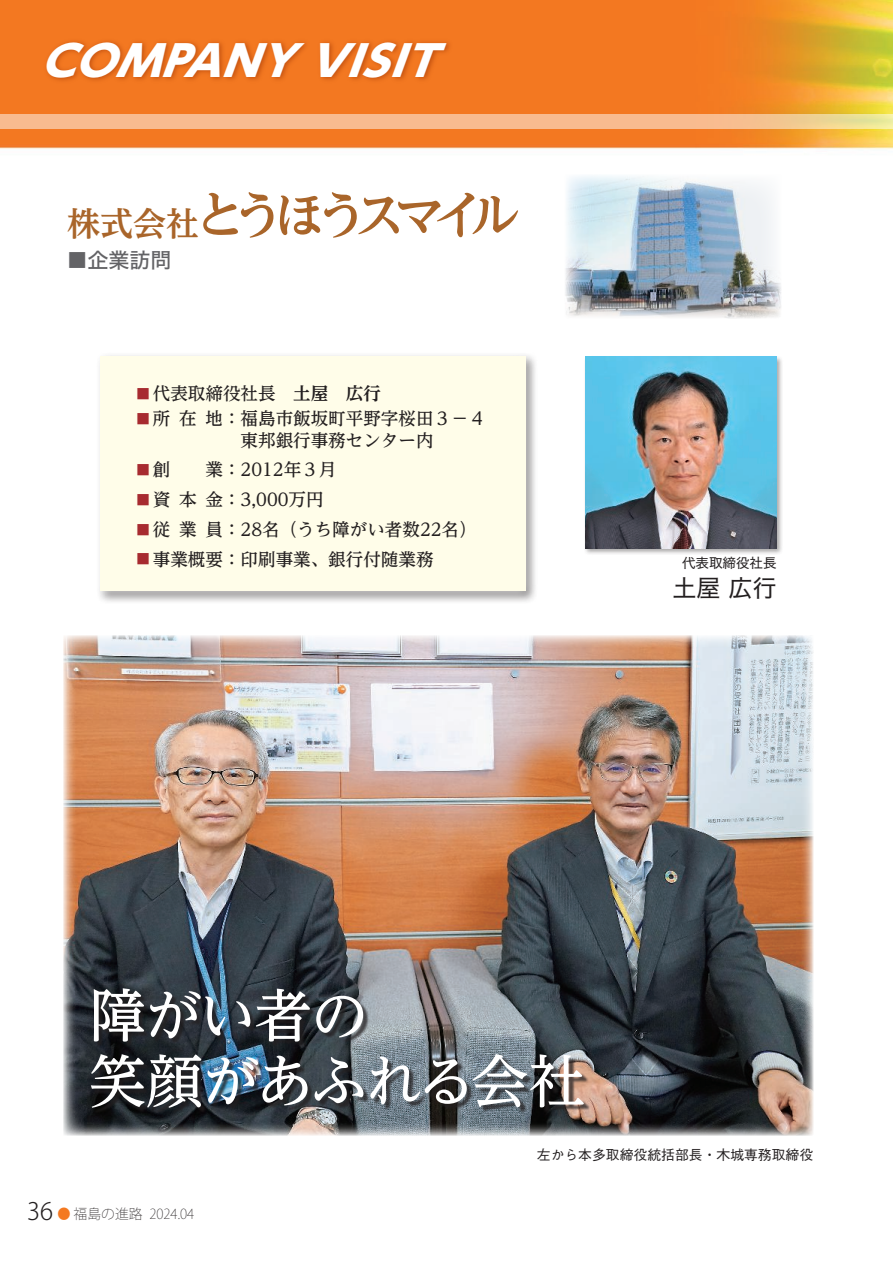
<style>
.page{position:relative;width:893px;height:1263px;background:#fff}
.page>*{position:absolute;margin:0;border:0;box-sizing:border-box;transform-origin:0 0}
.t1{font:500 57.45px/65.8px "UD Reimin Pro";letter-spacing:-.035em;color:#fff}
.t2{font:700 51px "UD Reimin Pro";letter-spacing:-.235em;color:#a9652a}
.t3{font:italic 800 42px "UD Shin Go Pro";color:#fff;scale:1.06 1}
.t4{font:24px "Hira Kaku Std W4";color:#231f20}
.t5{font:21px "Hira Kaku Std W5";color:#636366}
.t6{font:500 17.55px/21.3px "UD Reimin Pro";color:#231f20}
.t7{font:500 13.8px "Gothic BBB Pr 6";color:#231f20}
.t8{font:200 13.8px "Koz Go Pro";color:#231f20}
.t9{font:13.5px "Hira Kaku Std W4";color:#231f20}
.s1{font-size:33px}
.s2{font-family:"Koz Min Pr 6 N";font-weight:400;font-size:14.1px;color:#a72b30}
.s3{font-weight:700}
.s4{font-weight:300;font-size:23.85px}
.s5{color:#f47921}
</style>
<div class="page">
<img style="left:0;top:0;width:893px;height:1136px">
<svg style="left:0;top:114px;width:893px;height:15px;background:#f6bf8f"></svg>
<img style="left:29px;top:34px;width:428px;height:68px">
<img style="left:63px;top:635px;width:750px;height:500px">
<div style="left:93px;top:990px;width:497px;height:124px;background:#231f20;opacity:.75"></div>
<img style="left:565px;top:174px;width:216px;height:145px">
<div style="left:90px;top:347px;width:445px;height:254px;background:#fff;opacity:.75"></div>
<div style="left:100px;top:357px;width:425px;height:234px;background:#fffde9"></div>
<div style="left:584px;top:355px;width:200px;height:200px;background:#231f20;opacity:.4"></div>
<img style="left:585px;top:357px;width:192px;height:191px">
<h3 class="t3" style="left:41px;top:26px;width:396px">COMPANYVISIT</h3>
<h2 class="t2" style="left:67px;top:173px;width:454px"><span class="s1">株式会社</span>とうほうスマイル</h2>
<p class="t5" style="left:67px;top:244px;width:106px">■企業訪問</p>
<p class="t6" style="left:136px;top:382px;width:246px"><span class="s2">■</span> 代表取締役社長　<span class="s3">土屋　広行</span></p>
<p class="t6" style="left:241px;top:408px;width:247px;text-indent:-105px"><span class="s2">■</span> 所在地：福島市飯坂町平野字桜田３－４東邦銀行事務センター内</p>
<p class="t6" style="left:136px;top:459px;width:202px"><span class="s2">■</span> 創　　業：2012年３月</p>
<p class="t6" style="left:136px;top:488px;width:189px"><span class="s2">■</span> 資本金：3,000万円</p>
<p class="t6" style="left:136px;top:518px;width:342px"><span class="s2">■</span> 従業員：28名（うち障がい者数22名）</p>
<p class="t6" style="left:136px;top:548px;width:299px"><span class="s2">■</span> 事業概要：印刷事業、銀行付随業務</p>
<p class="t9" style="left:682px;top:553px;width:96px">代表取締役社長</p>
<h3 class="t4" style="left:673px;top:570px;width:105px">土屋 広行</h3>
<h1 class="t1" style="left:89px;top:981px;width:499px">障がい者の<br>笑顔があふれる会社</h1>
<p class="t8" style="left:27px;top:1205px;width:168px"><span class="s4">36</span> <span class="s5">●</span> 福島の進路 2024.04</p>
<p class="t7" style="left:537px;top:1143px;width:278px">左から本多取締役統括部長・木城専務取締役</p>
</div>
